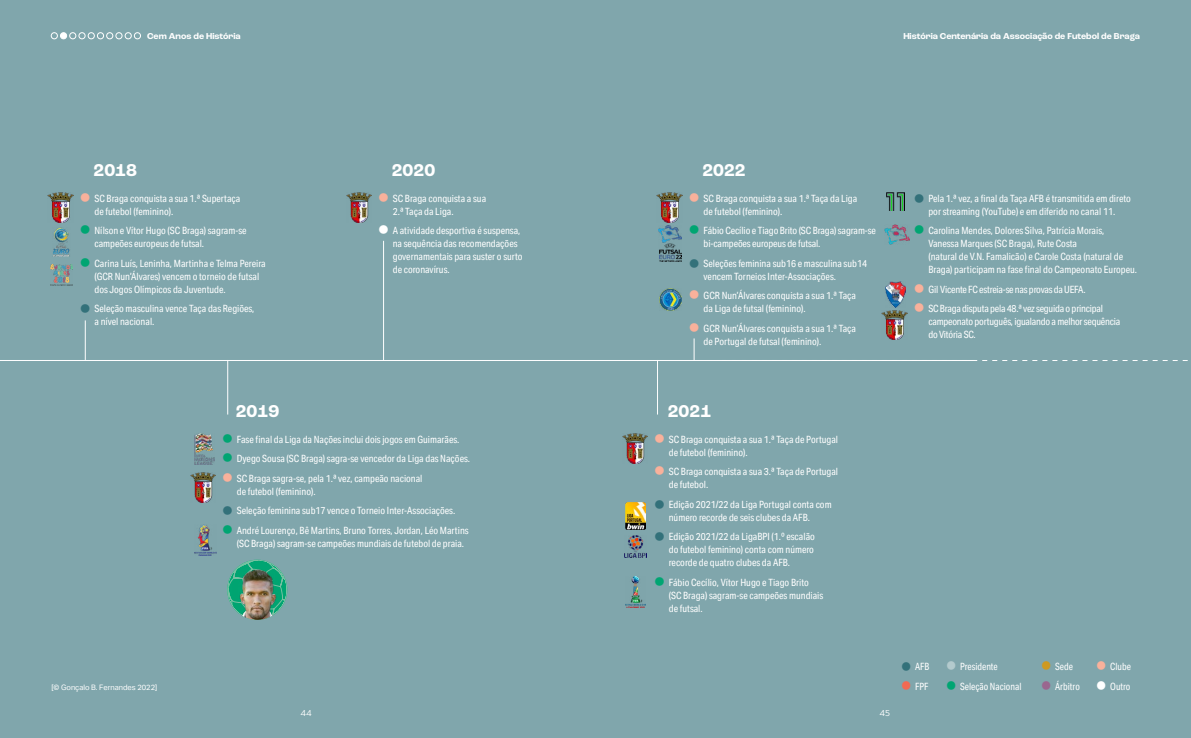
<style>
.page{position:relative;width:1191px;height:738px;background:#fff}
.page>*{position:absolute;margin:0;border:0;box-sizing:border-box;transform-origin:0 0}
.t1{font:700 18px "Roc Grotesk";color:#fff}
.t2{font:10px/13px "Aktiv Grotesk Cd";color:#fff}
.t3{font:10px/13px "Aktiv Grotesk Cd";letter-spacing:-.02em;color:#fff}
.t4{font:10px "Aktiv Grotesk Cd";color:#fff;scale:.96 1}
.t5{font:700 9px "Roc Grotesk";color:#fff}
.t6{font:9px "Laca Text";color:#fff}
.t7{font:7.5px "Aktiv Grotesk";color:#fff}
.s1{font-family:"Laca";font-size:36px;color:#f9b19b}
.s2{font-family:"Laca";font-size:36px;color:#00a572}
.s3{font-family:"Laca";font-size:36px;color:#33717a}
.s4{font-family:"Laca";font-size:36px}
.s5{font-family:"Laca";font-size:36px;color:#b3cacd}
.s6{font-family:"Laca";font-size:36px;color:#ce9920}
.s7{font-family:"Laca";font-size:36px;color:#f26a53}
.s8{font-family:"Laca";font-size:36px;color:#9a678f}
</style>
<div class="page">
<div style="left:595px;top:0;width:596px;height:737px;background:#80a6ac"></div>
<div style="left:0;top:0;width:595px;height:737px;background:#80a6ac"></div>
<div style="left:60px;top:33px;width:7px;height:6px;background:#fff;border-radius:50%"></div>
<div style="left:60px;top:32px;width:7px;height:7px;border:1px solid #fff;border-radius:50%"></div>
<div style="left:69px;top:32px;width:7px;height:7px;border:1px solid #fff;border-radius:50%"></div>
<div style="left:79px;top:32px;width:6px;height:7px;border:1px solid #fff;border-radius:50%"></div>
<div style="left:88px;top:32px;width:7px;height:7px;border:1px solid #fff;border-radius:50%"></div>
<div style="left:97px;top:32px;width:7px;height:7px;border:1px solid #fff;border-radius:50%"></div>
<div style="left:106px;top:32px;width:7px;height:7px;border:1px solid #fff;border-radius:50%"></div>
<div style="left:116px;top:32px;width:6px;height:7px;border:1px solid #fff;border-radius:50%"></div>
<div style="left:125px;top:32px;width:6px;height:7px;border:1px solid #fff;border-radius:50%"></div>
<div style="left:134px;top:32px;width:7px;height:7px;border:1px solid #fff;border-radius:50%"></div>
<div style="left:51px;top:32px;width:7px;height:7px;border:1px solid #fff;border-radius:50%"></div>
<svg style="left:693px;top:338px;width:1px;height:22px"></svg>
<svg style="left:227px;top:559px;width:60px;height:48px"></svg>
<img style="left:232px;top:568px;width:50px;height:51px">
<img style="left:195px;top:433px;width:20px;height:31px">
<img style="left:190px;top:472px;width:26px;height:30px">
<img style="left:194px;top:524px;width:22px;height:31px">
<img style="left:48px;top:193px;width:25px;height:29px">
<img style="left:53px;top:227px;width:17px;height:29px">
<img style="left:50px;top:264px;width:23px;height:21px">
<img style="left:346px;top:193px;width:25px;height:29px">
<img style="left:657px;top:193px;width:25px;height:29px">
<img style="left:659px;top:226px;width:22px;height:35px">
<img style="left:659px;top:288px;width:23px;height:22px">
<hr style="left:0;top:360px;width:974px;height:1px;background:#fff">
<hr style="left:227px;top:360px;width:1px;height:54px;background:#fff">
<hr style="left:85px;top:320px;width:1px;height:40px;background:#fff">
<hr style="left:383px;top:241px;width:1px;height:119px;background:#fff">
<img style="left:622px;top:433px;width:25px;height:30px">
<img style="left:625px;top:502px;width:21px;height:26px">
<img style="left:624px;top:535px;width:23px;height:22px">
<img style="left:626px;top:576px;width:20px;height:31px">
<hr style="left:657px;top:360px;width:1px;height:54px;background:#fff">
<img style="left:886px;top:192px;width:18px;height:18px">
<img style="left:884px;top:224px;width:25px;height:20px">
<img style="left:885px;top:281px;width:20px;height:26px">
<img style="left:881px;top:310px;width:26px;height:29px">
<svg style="left:974px;top:360px;width:214px;height:1px"></svg>
<p class="t5" style="left:147px;top:30px;width:95px">Cem Anos de História</p>
<p class="t5" style="left:903px;top:30px;width:238px">História Centenária da Associação de Futebol de Braga</p>
<h1 class="t1" style="left:93px;top:158px;width:45px">2018</h1>
<p class="t2" style="left:94px;top:191px;width:147px;text-indent:-16px"><span class="s1">•</span> SC Braga conquista a sua 1.ª Supertaça de futebol (feminino).</p>
<p class="t2" style="left:94px;top:224px;width:154px;text-indent:-16px"><span class="s2">•</span> Nílson e Vítor Hugo (SC Braga) sagram-se campeões europeus de futsal.</p>
<p class="t2" style="left:94px;top:256px;width:173px;text-indent:-16px"><span class="s2">•</span> Carina Luís, Leninha, Martinha e Telma Pereira (GCR Nun’Álvares) vencem o torneio de futsal dos Jogos Olímpicos da Juventude.</p>
<p class="t2" style="left:94px;top:302px;width:161px;text-indent:-16px"><span class="s3">•</span> Seleção masculina vence Taça das Regiões, a nível nacional.</p>
<h1 class="t1" style="left:392px;top:158px;width:45px">2020</h1>
<p class="t2" style="left:393px;top:191px;width:95px;text-indent:-16px"><span class="s1">•</span> SC Braga conquista a sua<br>2.ª Taça da Liga.</p>
<p class="t2" style="left:393px;top:224px;width:131px;text-indent:-16px"><span class="s4">•</span> A atividade desportiva é suspensa, na sequência das recomendações governamentais para suster o surto de coronavírus.</p>
<h1 class="t1" style="left:236px;top:399px;width:45px">2019</h1>
<p class="t2" style="left:221px;top:432px;width:240px"><span class="s2">•</span> Fase final da Liga da Nações inclui dois jogos em Guimarães.</p>
<p class="t2" style="left:221px;top:451px;width:251px"><span class="s2">•</span> Dyego Sousa (SC Braga) sagra-se vencedor da Liga das Nações.</p>
<p class="t2" style="left:237px;top:471px;width:187px;text-indent:-16px"><span class="s1">•</span> SC Braga sagra-se, pela 1.ª vez, campeão nacional de futebol (feminino).</p>
<p class="t2" style="left:221px;top:503px;width:236px"><span class="s3">•</span> Seleção feminina sub17 vence o Torneio Inter-Associações.</p>
<p class="t2" style="left:237px;top:523px;width:233px;text-indent:-16px"><span class="s2">•</span> André Lourenço, Bê Martins, Bruno Torres, Jordan, Léo Martins (SC Braga) sagram-se campeões mundiais de futebol de praia.</p>
<h1 class="t1" style="left:702px;top:158px;width:44px">2022</h1>
<p class="t2" style="left:703px;top:191px;width:155px;text-indent:-16px"><span class="s1">•</span> SC Braga conquista a sua 1.ª Taça da Liga de futebol (feminino).</p>
<p class="t2" style="left:703px;top:224px;width:174px;text-indent:-16px"><span class="s2">•</span> Fábio Cecílio e Tiago Brito (SC Braga) sagram-se bi-campeões europeus de futsal.</p>
<p class="t2" style="left:703px;top:256px;width:165px;text-indent:-16px"><span class="s3">•</span> Seleções feminina sub16 e masculina sub14 vencem Torneios Inter-Associações.</p>
<p class="t2" style="left:703px;top:289px;width:154px;text-indent:-16px"><span class="s1">•</span> GCR Nun’Álvares conquista a sua 1.ª Taça da Liga de futsal (feminino).</p>
<p class="t2" style="left:703px;top:321px;width:154px;text-indent:-16px"><span class="s1">•</span> GCR Nun’Álvares conquista a sua 1.ª Taça de Portugal de futsal (feminino).</p>
<h1 class="t1" style="left:668px;top:399px;width:45px">2021</h1>
<p class="t2" style="left:669px;top:432px;width:171px;text-indent:-16px"><span class="s1">•</span> SC Braga conquista a sua 1.ª Taça de Portugal de futebol (feminino).</p>
<p class="t2" style="left:669px;top:464px;width:171px;text-indent:-16px"><span class="s1">•</span> SC Braga conquista a sua 3.ª Taça de Portugal de futebol.</p>
<p class="t2" style="left:653px;top:497px;width:180px;text-align:center"><span class="s3">•</span> Edição 2021/22 da Liga Portugal conta com número recorde de seis clubes da AFB.</p>
<p class="t2" style="left:669px;top:529px;width:148px;text-align:justify;text-indent:-16px"><span class="s3">•</span> Edição 2021/22 da LigaBPI (1.º escalão do futebol feminino) conta com número recorde de quatro clubes da AFB.</p>
<p class="t2" style="left:669px;top:575px;width:156px;text-indent:-16px"><span class="s2">•</span> Fábio Cecílio, Vítor Hugo e Tiago Brito (SC Braga) sagram-se campeões mundiais de futsal.</p>
<p class="t2" style="left:912px;top:191px;width:220px;text-align:center"><span class="s3">•</span> Pela 1.ª vez, a final da Taça AFB é transmitida em direto por streaming (YouTube) e em diferido no canal 11.</p>
<p class="t2" style="left:928px;top:224px;width:210px;text-indent:-16px"><span class="s2">•</span> Carolina Mendes, Dolores Silva, Patrícia Morais, Vanessa Marques (SC Braga), Rute Costa<br>(natural de V.N. Famalicão) e Carole Costa (natural de Braga) participam na fase final do Campeonato Europeu.</p>
<p class="t3" style="left:912px;top:282px;width:175px"><span class="s1">•</span> Gil Vicente FC estreia-se nas provas da UEFA.</p>
<p class="t3" style="left:928px;top:302px;width:193px;text-indent:-16px"><span class="s1">•</span> SC Braga disputa pela 48.ª vez seguida o principal campeonato português, igualando a melhor sequência do Vitória SC.</p>
<p class="t4" style="left:900px;top:660px;width:32px"><span class="s3">•</span> AFB</p>
<p class="t4" style="left:945px;top:660px;width:57px"><span class="s5">•</span> Presidente</p>
<p class="t4" style="left:1040px;top:660px;width:36px"><span class="s6">•</span> Sede</p>
<p class="t4" style="left:1095px;top:660px;width:39px"><span class="s1">•</span> Clube</p>
<p class="t7" style="left:52px;top:682px;width:107px">[© Gonçalo B. Fernandes 2022]</p>
<p class="t4" style="left:900px;top:680px;width:31px"><span class="s7">•</span> FPF</p>
<p class="t4" style="left:945px;top:680px;width:81px"><span class="s2">•</span> Seleção Nacional</p>
<p class="t4" style="left:1040px;top:680px;width:43px"><span class="s8">•</span> Árbitro</p>
<p class="t4" style="left:1095px;top:680px;width:38px"><span class="s4">•</span> Outro</p>
<p class="t6" style="left:300px;top:707px;width:13px">44</p>
<p class="t6" style="left:879px;top:707px;width:12px">45</p>
</div>
